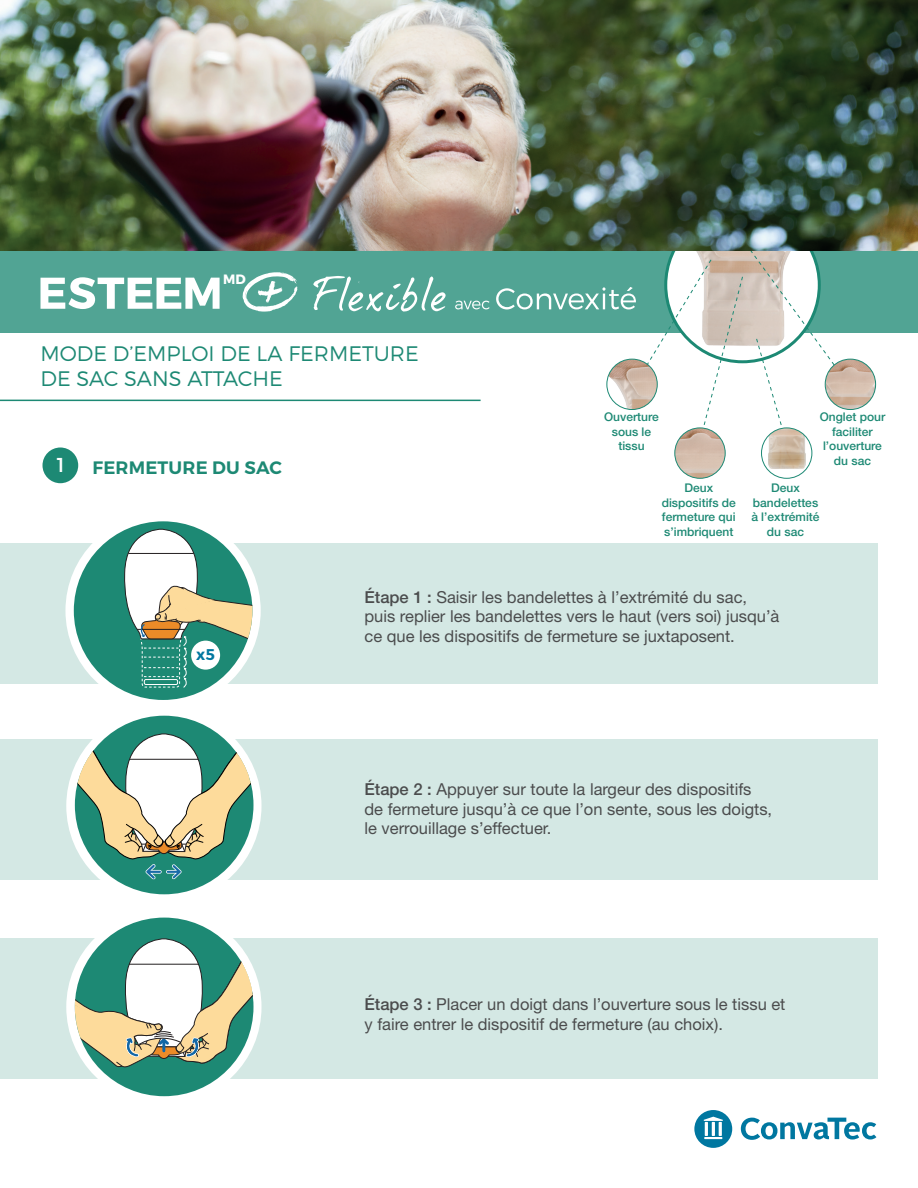
<style>
.page{position:relative;width:918px;height:1188px;background:#fff}
.page>*{position:absolute;margin:0;border:0;box-sizing:border-box;transform-origin:0 0}
.t1{font:300 21px/24.8px "Montserrat";color:#1d8974}
.t2{font:20.1px "Montserrat";color:#fff}
.t3{font:600 18px "Montserrat";letter-spacing:.01em;color:#1d8974}
.t4{font:16.5px/19.8px "Helvetica Neue";color:#4b4c4d}
.t5{font:600 15.6px "Montserrat";color:#0077a0}
.t6{font:700 13.5px "Montserrat";color:#fff}
.t7{font:500 12px/14.4px "Helvetica Neue";color:#1d8974;text-align:center}
.s1{font-weight:500}
</style>
<div class="page">
<div style="left:0;top:248px;width:918px;height:85px;background:#51a494"></div>
<div style="left:0;top:544px;width:878px;height:140px;background:#d4e8e4"></div>
<div style="left:0;top:739px;width:878px;height:141px;background:#d4e8e4"></div>
<hr style="left:0;top:400px;width:481px;height:1px;background:#1d8974">
<div style="left:66px;top:708px;width:196px;height:195px;background:#fff;border-radius:50%"></div>
<div style="left:65px;top:513px;width:196px;height:195px;background:#fff;border-radius:50%"></div>
<svg style="left:41px;top:446px;width:39px;height:39px"></svg>
<div style="left:43px;top:448px;width:35px;height:35px;background:#1d8974;border-radius:50%"></div>
<div style="left:75px;top:716px;width:178px;height:178px;background:#1d8974;border-radius:50%"></div>
<svg style="left:75px;top:716px;width:178px;height:163px"></svg>
<div style="left:74px;top:521px;width:178px;height:179px;background:#1d8974;border-radius:50%"></div>
<svg style="left:124px;top:529px;width:128px;height:159px"></svg>
<div style="left:191px;top:641px;width:29px;height:29px;background:#fff;border-radius:50%"></div>
<img style="left:762px;top:433px;width:50px;height:38px">
<div style="left:761px;top:427px;width:51px;height:52px;border:1px solid #1d8974;border-radius:50%"></div>
<img style="left:675px;top:428px;width:50px;height:50px;border-radius:25px">
<div style="left:674px;top:427px;width:52px;height:52px;border:1px solid #1d8974;border-radius:50%"></div>
<svg style="left:645px;top:251px;width:189px;height:182px"></svg>
<img style="left:607px;top:359px;width:50px;height:51px;border-radius:25px">
<div style="left:606px;top:359px;width:52px;height:51px;border:1px solid #1d8974;border-radius:50%"></div>
<img style="left:825px;top:359px;width:51px;height:51px;border-radius:25px">
<div style="left:825px;top:359px;width:51px;height:51px;border:1px solid #1d8974;border-radius:50%"></div>
<div style="left:0;top:938px;width:878px;height:140px;background:#d4e8e4"></div>
<div style="left:66px;top:909px;width:196px;height:196px;background:#fff;border-radius:50%"></div>
<div style="left:75px;top:918px;width:178px;height:178px;background:#1d8974;border-radius:50%"></div>
<svg style="left:75px;top:939px;width:178px;height:129px"></svg>
<svg style="left:741px;top:1118px;width:135px;height:22px"></svg>
<svg style="left:694px;top:1110px;width:38px;height:38px"></svg>
<img style="left:0;top:0;width:918px;height:251px">
<svg style="left:40px;top:277px;width:180px;height:32px"></svg>
<svg style="left:243px;top:272px;width:54px;height:40px"></svg>
<svg style="left:313px;top:276px;width:323px;height:36px"></svg>
<p class="t6" style="left:223px;top:271px;width:24px">MD</p>
<p class="t1" style="left:40px;top:341px;width:380px">MODE D’EMPLOI DE LA FERMETURE<br>DE SAC SANS ATTACHE</p>
<p class="t2" style="left:57px;top:453px;width:9px">1</p>
<p class="t3" style="left:92px;top:456px;width:191px">FERMETURE DU SAC</p>
<p class="t7" style="left:604px;top:410px;width:56px">Ouverture sous le tissu</p>
<p class="t7" style="left:820px;top:410px;width:67px">Onglet pour faciliter l’ouverture du sac</p>
<p class="t7" style="left:662px;top:481px;width:76px">Deux dispositifs de fermeture qui s’imbriquent</p>
<p class="t7" style="left:752px;top:481px;width:70px">Deux bandelettes à l’extrémité du sac</p>
<p class="t5" style="left:196px;top:645px;width:20px">x5</p>
<p class="t4" style="left:364px;top:587px;width:417px"><span class="s1">Étape 1 :</span> Saisir les bandelettes à l’extrémité du sac, puis replier les bandelettes vers le haut (vers soi) jusqu’à ce que les dispositifs de fermeture se juxtaposent.</p>
<p class="t4" style="left:364px;top:779px;width:409px"><span class="s1">Étape 2 :</span> Appuyer sur toute la largeur des dispositifs de fermeture jusqu’à ce que l’on sente, sous les doigts, le verrouillage s’effectuer.</p>
<p class="t4" style="left:364px;top:994px;width:422px"><span class="s1">Étape 3 :</span> Placer un doigt dans l’ouverture sous le tissu et y faire entrer le dispositif de fermeture (au choix).</p>
</div>
